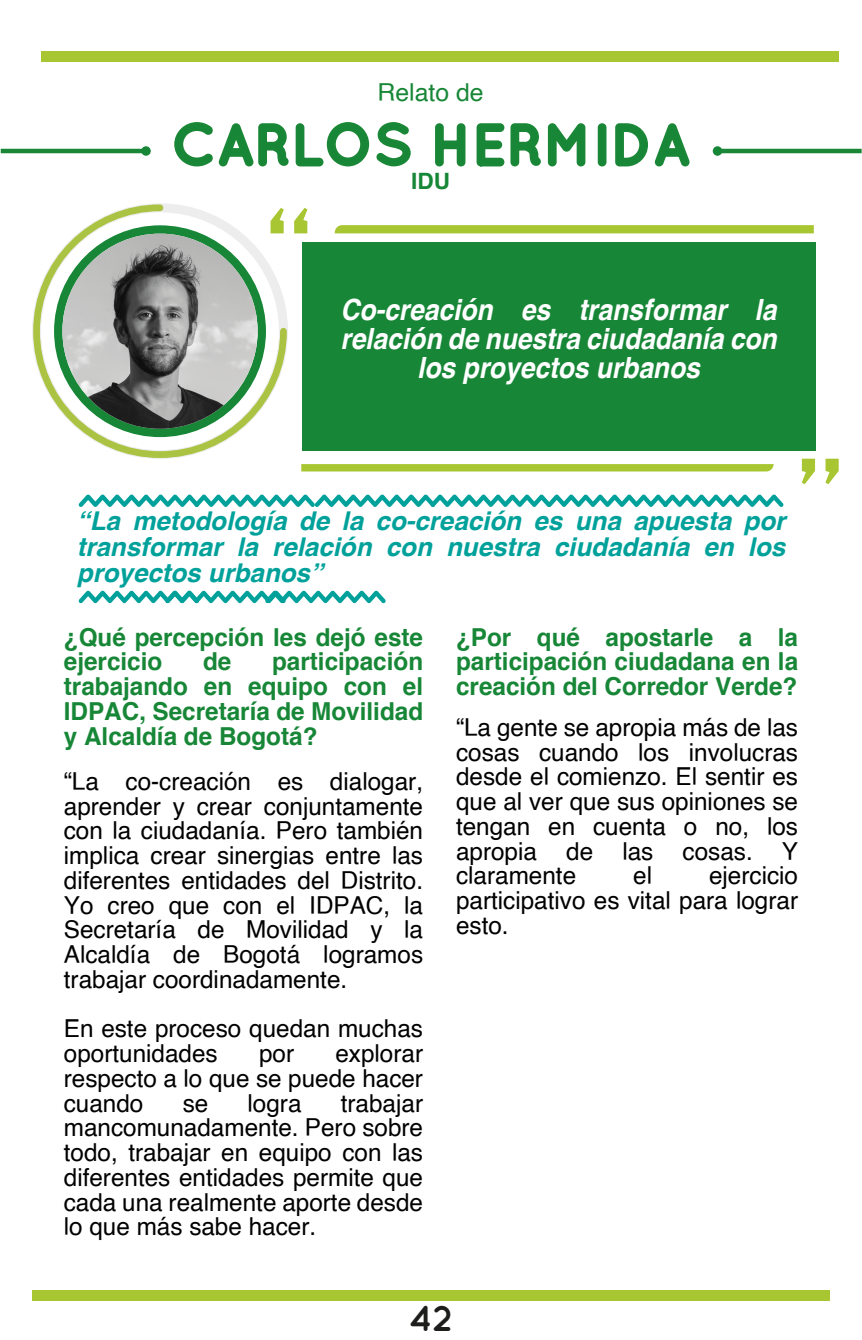
<style>
.page{position:relative;width:862px;height:1340px;background:#fff}
.page>*{position:absolute;margin:0;border:0;box-sizing:border-box;transform-origin:0 0}
.t1{font:700 58.5px "Quicksand";color:#178737}
.t2{font:700 36px "Quicksand";color:#1d1d1b}
.t3{font:italic 700 29.25px/29.2px "Helvetica";color:#fff;text-align:center;scale:.9 1}
.t4{font:italic 700 25.88px/25.9px "Helvetica";color:#00a19a;text-align:justify}
.t5{font:24.75px/24.8px "Helvetica";color:#010101;text-align:justify}
.t6{font:700 24.75px/24.8px "Helvetica";color:#178737;text-align:justify}
.t7{font:24.75px "Helvetica";color:#178737}
.t8{font:700 22.5px "Helvetica";color:#178737}
</style>
<div class="page">
<svg style="left:78px;top:494px;width:705px;height:13px"></svg>
<svg style="left:78px;top:590px;width:307px;height:13px"></svg>
<div style="left:32px;top:1289px;width:797px;height:11px;background:#a8c532"></div>
<div style="left:41px;top:52px;width:797px;height:10px;background:#a8c532"></div>
<svg style="left:174px;top:122px;width:196px;height:45px"></svg>
<svg style="left:376px;top:122px;width:35px;height:45px"></svg>
<svg style="left:435px;top:123px;width:31px;height:44px"></svg>
<svg style="left:476px;top:123px;width:110px;height:44px"></svg>
<div style="left:597px;top:123px;width:9px;height:43px;border:2px solid #1a8737;border-radius:3px"></div>
<svg style="left:615px;top:123px;width:75px;height:44px"></svg>
<hr style="left:1px;top:149px;width:145px;height:4px;background:#1a8737">
<svg style="left:141px;top:146px;width:10px;height:10px"></svg>
<hr style="left:717px;top:149px;width:144px;height:4px;background:#1a8737">
<div style="left:712px;top:146px;width:9px;height:10px;background:#178737;border-radius:50%"></div>
<div style="left:302px;top:243px;width:512px;height:208px;background:#178737"></div>
<svg style="left:294px;top:208px;width:13px;height:25px"></svg>
<svg style="left:334px;top:225px;width:479px;height:8px;background:#a9c636"></svg>
<svg style="left:801px;top:458px;width:13px;height:26px"></svg>
<svg style="left:825px;top:458px;width:13px;height:26px"></svg>
<svg style="left:301px;top:464px;width:472px;height:7px;background:#a9c534"></svg>
<svg style="left:32px;top:203px;width:256px;height:256px"></svg>
<img style="left:62px;top:234px;width:195px;height:195px;border-radius:98px">
<p class="t7" style="left:377px;top:73px;width:107px">Relato de</p>
<h1 class="t1" style="left:171px;top:110px;width:520px">CARLOS HERMIDA</h1>
<p class="t8" style="left:411px;top:163px;width:40px">IDU</p>
<p class="t3" style="left:340px;top:295px;width:486px">Co-creación es transformar la relación de nuestra ciudadanía con los proyectos urbanos</p>
<p class="t4" style="left:77px;top:508px;width:709px">“La metodología de la co-creación es una apuesta por transformar la relación con nuestra ciudadanía en los proyectos urbanos”</p>
<p class="t6" style="left:64px;top:625px;width:360px">¿Qué percepción les dejó este ejercicio</p>
<p class="t6" style="left:456px;top:625px;width:343px">¿Por qué apostarle a la participación ciudadana en la creación del Corredor Verde?</p>
<p class="t5" style="left:456px;top:715px;width:343px">“La gente se apropia más de las cosas cuando los involucras desde el comienzo. El sentir es que al ver que sus opiniones se tengan en cuenta o no, los apropia de las cosas. Y claramente</p>
<p class="t6" style="left:64px;top:649px;width:360px;text-indent:208px">participación trabajando en equipo con el IDPAC, Secretaría de Movilidad y Alcaldía de Bogotá?</p>
<p class="t5" style="left:64px;top:769px;width:360px">“La co-creación es dialogar, aprender y crear conjuntamente con la ciudadanía. Pero también implica crear sinergias entre las diferentes entidades del Distrito.<br>Yo creo que con el IDPAC, la Secretaría de Movilidad y la Alcaldía de Bogotá logramos trabajar coordinadamente.</p>
<p class="t5" style="left:64px;top:1017px;width:360px">En este proceso quedan muchas oportunidades</p>
<p class="t6" style="left:203px;top:649px;width:30px">de</p>
<p class="t5" style="left:456px;top:864px;width:343px;text-indent:253px">ejercicio participativo es vital para lograr esto.</p>
<p class="t5" style="left:632px;top:864px;width:20px">el</p>
<p class="t5" style="left:64px;top:1041px;width:360px;text-indent:271px">explorar respecto a lo que se puede hacer cuando</p>
<p class="t5" style="left:259px;top:1041px;width:37px">por</p>
<p class="t5" style="left:64px;top:1091px;width:360px;text-indent:277px">trabajar mancomunadamente. Pero sobre todo, trabajar en equipo con las diferentes entidades permite que cada una realmente aporte desde lo que más sabe hacer.</p>
<p class="t5" style="left:183px;top:1091px;width:27px">se</p>
<p class="t5" style="left:247px;top:1091px;width:55px">logra</p>
<h2 class="t2" style="left:408px;top:1297px;width:46px">42</h2>
</div>
